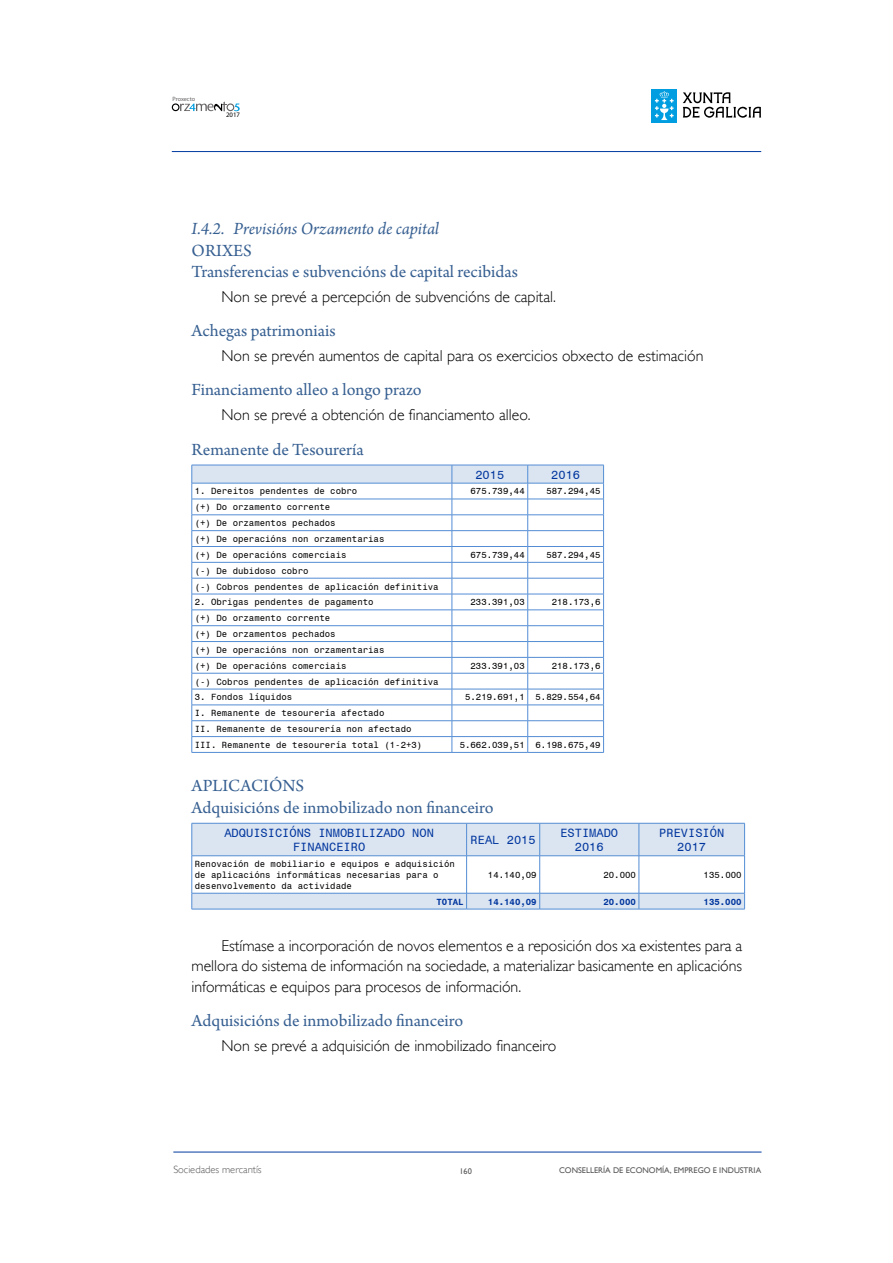
<style>
.page{position:relative;width:893px;height:1263px;background:#fff}
.page>*{position:absolute;margin:0;border:0;box-sizing:border-box;transform-origin:0 0}
.t1{font:18px/21.6px "Arno Pro";color:#365f91}
.t2{font:italic 18px "Arno Pro";color:#365f91}
.t3{font:300 15.75px/20.5px "Gill Sans";color:#000;text-align:justify}
.t4{font:12px/14.4px "Monospace 821 BT";color:#00359e;text-align:center}
.t5{font:300 10.5px "Gill Sans";color:#58585a}
.t6{font:9px/15.9px "Monospace 821 BT";color:#000}
.t7{font:700 9px "Monospace 821 BT";color:#00359e}
.t8{font:8.25px "Gill Sans";color:#58585a}
.t9{font:6.75px "Myriad Pro";color:#000}
.t10{font:6.15px "Myriad Pro";letter-spacing:-.01em;color:#666365}
</style>
<div class="page">
<svg style="left:172px;top:102px;width:68px;height:9px"></svg>
<hr style="left:173px;top:1152px;width:588px;height:1px;background:#003a9e">
<hr style="left:172px;top:151px;width:589px;height:1px;background:#003a9e">
<div style="left:651px;top:89px;width:26px;height:34px;background:#009ee0"></div>
<svg style="left:655px;top:91px;width:19px;height:29px"></svg>
<svg style="left:683px;top:92px;width:78px;height:26px"></svg>
<hr style="left:452px;top:752px;width:76px;height:1px;background:#548dd4">
<hr style="left:528px;top:752px;width:76px;height:1px;background:#548dd4">
<svg style="left:192px;top:465px;width:412px;height:287px"></svg>
<hr style="left:192px;top:752px;width:260px;height:1px;background:#548dd4">
<svg style="left:193px;top:824px;width:551px;height:85px;fill:#dbe5f1"></svg>
<hr style="left:192px;top:823px;width:275px;height:1px;background:#548dd4">
<hr style="left:192px;top:823px;width:1px;height:32px;background:#548dd4">
<hr style="left:467px;top:823px;width:73px;height:1px;background:#548dd4">
<hr style="left:466px;top:823px;width:1px;height:32px;background:#548dd4">
<hr style="left:540px;top:823px;width:99px;height:1px;background:#548dd4">
<hr style="left:539px;top:823px;width:1px;height:32px;background:#548dd4">
<hr style="left:639px;top:823px;width:106px;height:1px;background:#548dd4">
<hr style="left:639px;top:823px;width:1px;height:32px;background:#548dd4">
<hr style="left:744px;top:823px;width:1px;height:32px;background:#548dd4">
<svg style="left:192px;top:894px;width:1px;height:15px"></svg>
<hr style="left:192px;top:909px;width:275px;height:1px;background:#548dd4">
<svg style="left:466px;top:894px;width:1px;height:15px"></svg>
<hr style="left:467px;top:909px;width:73px;height:1px;background:#548dd4">
<svg style="left:539px;top:894px;width:1px;height:15px"></svg>
<hr style="left:540px;top:909px;width:99px;height:1px;background:#548dd4">
<svg style="left:639px;top:894px;width:1px;height:15px"></svg>
<svg style="left:744px;top:894px;width:1px;height:15px"></svg>
<hr style="left:639px;top:909px;width:106px;height:1px;background:#548dd4">
<hr style="left:467px;top:855px;width:73px;height:1px;background:#548dd4">
<hr style="left:467px;top:893px;width:73px;height:1px;background:#548dd4">
<hr style="left:540px;top:855px;width:99px;height:1px;background:#548dd4">
<hr style="left:539px;top:856px;width:1px;height:37px;background:#548dd4">
<hr style="left:540px;top:893px;width:99px;height:1px;background:#548dd4">
<hr style="left:639px;top:855px;width:106px;height:1px;background:#548dd4">
<hr style="left:639px;top:856px;width:1px;height:37px;background:#548dd4">
<hr style="left:744px;top:856px;width:1px;height:37px;background:#548dd4">
<hr style="left:639px;top:893px;width:106px;height:1px;background:#548dd4">
<hr style="left:192px;top:855px;width:275px;height:1px;background:#548dd4">
<hr style="left:192px;top:856px;width:1px;height:37px;background:#548dd4">
<hr style="left:466px;top:856px;width:1px;height:37px;background:#548dd4">
<hr style="left:192px;top:893px;width:275px;height:1px;background:#548dd4">
<p class="t10" style="left:173px;top:95px;width:24px">Proxecto</p>
<p class="t9" style="left:226px;top:110px;width:15px">2017</p>
<h1 class="t2" style="left:192px;top:218px;width:249px">I.4.2. Previsións Orzamento de capital</h1>
<h1 class="t1" style="left:192px;top:240px;width:328px">ORIXES<br>Transferencias e subvencións de capital recibidas</h1>
<h2 class="t3" style="left:221px;top:287px;width:336px">Non se prevé a percepción de subvencións de capital.</h2>
<h1 class="t1" style="left:192px;top:321px;width:146px">Achegas patrimoniais</h1>
<h2 class="t3" style="left:221px;top:346px;width:483px">Non se prevén aumentos de capital para os exercicios obxecto de estimación</h2>
<h1 class="t1" style="left:192px;top:380px;width:232px">Financiamento alleo a longo prazo</h1>
<h2 class="t3" style="left:221px;top:405px;width:311px">Non se prevé a obtención de financiamento alleo.</h2>
<h1 class="t1" style="left:192px;top:439px;width:174px">Remanente de Tesourería</h1>
<h3 class="t4" style="left:475px;top:467px;width:30px">2015</h3>
<h3 class="t4" style="left:551px;top:467px;width:30px">2016</h3>
<p class="t6" style="left:195px;top:483px;width:164px">1. Dereitos pendentes de cobro</p>
<p class="t6" style="left:471px;top:483px;width:56px">675.739,44</p>
<p class="t6" style="left:546px;top:483px;width:56px">587.294,45</p>
<p class="t6" style="left:195px;top:499px;width:191px">(+) Do orzamento corrente<br>(+) De orzamentos pechados<br>(+) De operacións non orzamentarias (+) De operacións comerciais</p>
<p class="t6" style="left:471px;top:547px;width:56px">675.739,44</p>
<p class="t6" style="left:546px;top:547px;width:56px">587.294,45</p>
<p class="t6" style="left:195px;top:562px;width:245px">(-) De dubidoso cobro<br>(-) Cobros pendentes de aplicación definitiva</p>
<p class="t6" style="left:195px;top:594px;width:180px">2. Obrigas pendentes de pagamento</p>
<p class="t6" style="left:471px;top:594px;width:56px">233.391,03</p>
<p class="t6" style="left:552px;top:594px;width:50px">218.173,6</p>
<p class="t6" style="left:195px;top:610px;width:191px">(+) Do orzamento corrente<br>(+) De orzamentos pechados<br>(+) De operacións non orzamentarias (+) De operacións comerciais</p>
<p class="t6" style="left:471px;top:657px;width:56px">233.391,03</p>
<p class="t6" style="left:552px;top:657px;width:50px">218.173,6</p>
<p class="t6" style="left:195px;top:673px;width:245px">(-) Cobros pendentes de aplicación definitiva</p>
<p class="t6" style="left:195px;top:689px;width:99px">3. Fondos líquidos</p>
<p class="t6" style="left:465px;top:689px;width:137px">5.219.691,1 5.829.554,64</p>
<p class="t6" style="left:195px;top:705px;width:229px">I. Remanente de tesourería afectado<br>II. Remanente de tesourería non afectado<br>III. Remanente de tesourería total (1-2+3)</p>
<p class="t6" style="left:460px;top:737px;width:142px">5.662.039,51 6.198.675,49</p>
<h1 class="t1" style="left:192px;top:776px;width:304px">APLICACIÓNS<br>Adquisicións de inmobilizado non financeiro</h1>
<h3 class="t4" style="left:224px;top:825px;width:211px">ADQUISICIÓNS INMOBILIZADO NON<br>FINANCEIRO</h3>
<h3 class="t4" style="left:471px;top:832px;width:67px">REAL 2015</h3>
<h3 class="t4" style="left:560px;top:825px;width:59px">ESTIMADO<br>2016</h3>
<h3 class="t4" style="left:659px;top:825px;width:67px">PREVISIÓN<br>2017</h3>
<p class="t6" style="left:195px;top:858px;width:262px;line-height:10.8px">Renovación de mobiliario e equipos e adquisición de aplicacións informáticas necesarias para o desenvolvemento da actividade</p>
<p class="t6" style="left:488px;top:867px;width:50px">14.140,09</p>
<p class="t6" style="left:603px;top:867px;width:34px">20.000</p>
<p class="t6" style="left:704px;top:867px;width:39px">135.000</p>
<p class="t7" style="left:436px;top:896px;width:29px">TOTAL</p>
<p class="t7" style="left:488px;top:896px;width:50px">14.140,09</p>
<p class="t7" style="left:603px;top:896px;width:34px">20.000</p>
<p class="t7" style="left:704px;top:896px;width:39px">135.000</p>
<h2 class="t3" style="left:192px;top:936px;width:552px;text-indent:30px">Estímase a incorporación de novos elementos e a reposición dos xa existentes para a mellora do sistema de información na sociedade, a materializar basicamente en aplicacións informáticas e equipos para procesos de información.</h2>
<h1 class="t1" style="left:192px;top:1011px;width:273px">Adquisicións de inmobilizado financeiro</h1>
<h2 class="t3" style="left:221px;top:1036px;width:336px">Non se prevé a adquisición de inmobilizado financeiro</h2>
<p class="t5" style="left:173px;top:1164px;width:90px">Sociedades mercantís</p>
<p class="t8" style="left:559px;top:1165px;width:204px">CONSELLERÍA DE ECONOMÍA, EMPREGO E INDUSTRIA</p>
<p class="t8" style="left:459px;top:1166px;width:14px">160</p>
</div>
